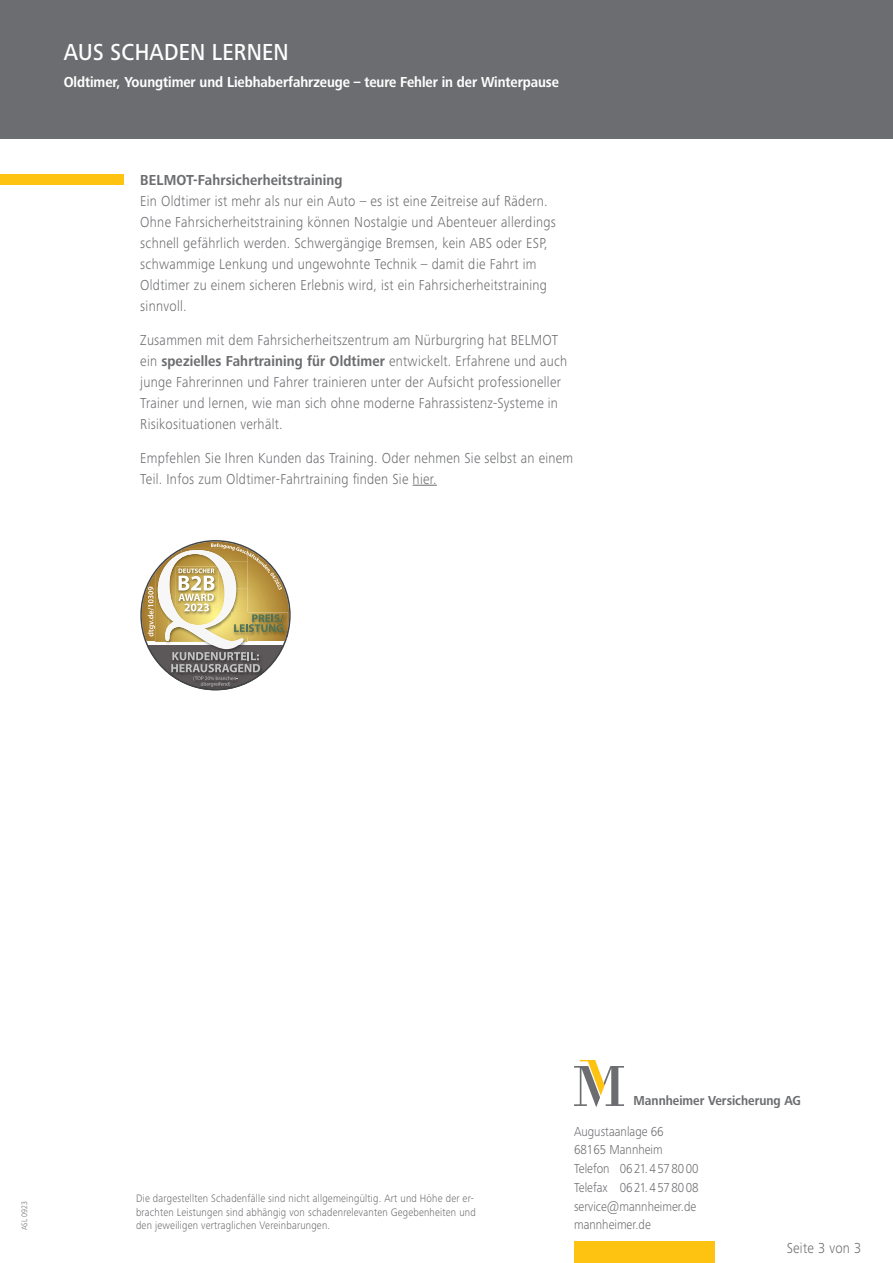
<style>
.page{position:relative;width:893px;height:1263px;background:#fff}
.page>*{position:absolute;margin:0;border:0;box-sizing:border-box;transform-origin:0 0}
.t1{font:500 24px "Frutiger Next Pro";letter-spacing:.01em;color:#fff;scale:.9 1}
.t2{font:300 15px/21px "Frutiger Next Pro";letter-spacing:.02em;color:#6c6d70;scale:.9 1}
.t3{font:700 15px "Frutiger Next Pro";letter-spacing:-.005em;color:#fff;scale:.9 1}
.t4{font:700 15px "Frutiger Next Pro";letter-spacing:.01em;color:#6c6d70;scale:.9 1}
.t5{font:300 13.5px/18.8px "Frutiger Next Pro";color:#6c6d70;scale:.9 1}
.t6{font:700 13.5px "Frutiger Next Pro";color:#6c6d70;scale:.9 1}
.t7{font:300 11.25px/13.5px "Frutiger Next Pro";letter-spacing:.02em;color:#6c6d70;scale:.9 1}
.t8{font:300 8.25px "Frutiger Next Pro";color:#6c6d70;scale:.9 1}
.s1{font-weight:700}
</style>
<div class="page">
<div style="left:0;top:0;width:893px;height:138px;background:#6c6d70"></div>
<div style="left:0;top:174px;width:123px;height:11px;background:#fec210"></div>
<svg style="left:413px;top:485px;width:24px;height:1px"></svg>
<div style="left:574px;top:1242px;width:140px;height:21px;background:#fec210"></div>
<svg style="left:574px;top:1060px;width:50px;height:47px"></svg>
<img style="left:209px;top:690px;width:13px;height:1px">
<svg style="left:140px;top:540px;width:151px;height:150px"></svg>
<h1 class="t1" style="left:64px;top:38px;width:251px">AUS SCHADEN LERNEN</h1>
<p class="t3" style="left:64px;top:73px;width:552px">Oldtimer, Youngtimer und Liebhaberfahrzeuge – teure Fehler in der Winterpause</p>
<p class="t4" style="left:140px;top:172px;width:226px">BELMOT-Fahrsicherheitstraining</p>
<p class="t2" style="left:140px;top:191px;width:463px">Ein Oldtimer ist mehr als nur ein Auto – es ist eine Zeitreise auf Rädern.<br>Ohne Fahrsicherheitstraining können Nostalgie und Abenteuer allerdings schnell gefährlich werden. Schwergängige Bremsen, kein ABS oder ESP, schwammige Lenkung und ungewohnte Technik – damit die Fahrt im Oldtimer zu einem sicheren Erlebnis wird, ist ein Fahrsicherheitstraining sinnvoll.</p>
<p class="t2" style="left:140px;top:329px;width:476px">Zusammen mit dem Fahrsicherheitszentrum am Nürburgring hat BELMOT ein <span class="s1">spezielles Fahrtraining für Oldtimer</span> entwickelt. Erfahrene und auch junge Fahrerinnen und Fahrer trainieren unter der Aufsicht professioneller Trainer und lernen, wie man sich ohne moderne Fahrassistenz-Systeme in Risikosituationen verhält.</p>
<p class="t2" style="left:140px;top:447px;width:483px">Empfehlen Sie Ihren Kunden das Training. Oder nehmen Sie selbst an einem<br>Teil. Infos zum Oldtimer-Fahrtraining finden Sie hier.</p>
<p class="t6" style="left:634px;top:1093px;width:188px">Mannheimer Versicherung AG</p>
<p class="t8" style="left:20px;top:1230px;width:34px;rotate:-90deg">ASL 0923</p>
<p class="t7" style="left:136px;top:1192px;width:379px">Die dargestellten Schadenfälle sind nicht allgemeingültig. Art und Höhe der er&shy;brachten Leistungen sind abhängig von schadenrelevanten Gegebenheiten und den jeweiligen vertraglichen Vereinbarungen.</p>
<p class="t5" style="left:574px;top:1122px;width:140px">Augustaanlage 66<br>68165 Mannheim<br>Telefon 0621.4578000<br>Telefax 0621.4578008 service@mannheimer.de mannheimer.de</p>
<p class="t2" style="left:787px;top:1237px;width:84px">Seite 3 von 3</p>
</div>
